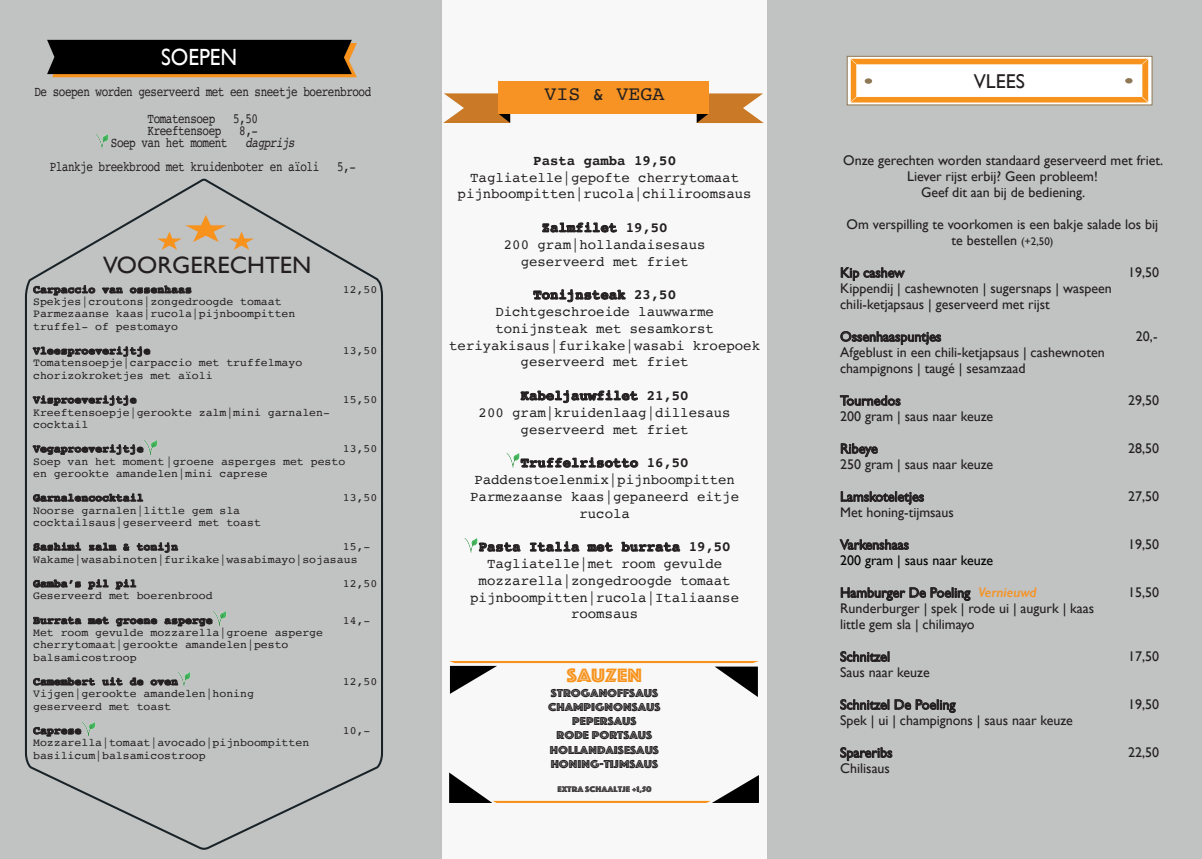
<style>
.page{position:relative;width:1202px;height:859px;background:#c1c2c2}
.page>*{position:absolute;margin:0;border:0;box-sizing:border-box;transform-origin:0 0}
.t1{font:23.7px "Gill Sans";color:#231f20;scale:1.04 1}
.t2{font:23.4px "Gill Sans";color:#fff;scale:.91 1}
.t3{font:20px "Courier";color:#231f20}
.t4{font:20px "Phosphate Inline";color:#f7931d;scale:1.13 1}
.t5{font:20px "Gill Sans";color:#231f20}
.t6{font:14px/16px "Gill Sans";color:#231f20}
.t7{font:14px/16.8px "Courier";color:#231f20;text-align:center}
.t8{font:14px/27px "Courier";letter-spacing:-.04em;color:#231f20;scale:.78 1}
.t9{font:700 14px "Courier";color:#231f20}
.t10{font:14px "Gill Sans";color:#000001}
.t11{font:14px "Courier";color:#231f20;scale:.78 1}
.t12{font:italic 14px "Courier";letter-spacing:-.04em;color:#231f20;scale:.78 1}
.t13{font:11.9px/14.3px "Phosphate Inline";color:#231f20;text-align:center;scale:1.13 1}
.t14{font:11.1px/12.3px "Courier";color:#231f20;scale:1.04 1}
.t15{font:700 11.1px "Courier";color:#231f20;scale:1.04 1}
.t16{font:8.5px "Phosphate Inline";color:#231f20;scale:1.13 1}
.s1{font-size:11px}
.s2{font-weight:600;font-style:italic;color:#f69324}
</style>
<div class="page">
<div style="left:442px;top:0;width:324px;height:859px;background:#f7f8f7"></div>
<svg style="left:25px;top:276px;width:358px;height:574px"></svg>
<svg style="left:32px;top:39px;width:342px;height:784px"></svg>
<svg style="left:443px;top:93px;width:67px;height:30px"></svg>
<svg style="left:697px;top:93px;width:67px;height:30px"></svg>
<div style="left:498px;top:81px;width:211px;height:33px;background:#f69324"></div>
<svg style="left:542px;top:222px;width:75px;height:11px"></svg>
<svg style="left:533px;top:289px;width:92px;height:13px"></svg>
<svg style="left:521px;top:390px;width:117px;height:13px"></svg>
<svg style="left:521px;top:457px;width:117px;height:11px"></svg>
<svg style="left:479px;top:542px;width:41px;height:10px"></svg>
<svg style="left:530px;top:541px;width:49px;height:11px"></svg>
<svg style="left:587px;top:542px;width:26px;height:10px"></svg>
<svg style="left:622px;top:542px;width:58px;height:10px"></svg>
<svg style="left:847px;top:56px;width:305px;height:49px"></svg>
<svg style="left:851px;top:59px;width:297px;height:44px"></svg>
<svg style="left:841px;top:267px;width:64px;height:14px"></svg>
<svg style="left:840px;top:331px;width:101px;height:14px"></svg>
<svg style="left:840px;top:395px;width:60px;height:11px"></svg>
<svg style="left:841px;top:443px;width:36px;height:14px"></svg>
<svg style="left:841px;top:491px;width:83px;height:14px"></svg>
<svg style="left:840px;top:539px;width:69px;height:11px"></svg>
<svg style="left:841px;top:587px;width:129px;height:14px"></svg>
<svg style="left:840px;top:651px;width:49px;height:11px"></svg>
<svg style="left:840px;top:699px;width:49px;height:11px"></svg>
<svg style="left:895px;top:699px;width:60px;height:14px"></svg>
<svg style="left:840px;top:747px;width:52px;height:14px"></svg>
<svg style="left:449px;top:772px;width:310px;height:31px"></svg>
<svg style="left:449px;top:661px;width:310px;height:36px"></svg>
<img style="left:95px;top:134px;width:14px;height:14px">
<img style="left:177px;top:672px;width:14px;height:14px">
<img style="left:212px;top:611px;width:14px;height:14px">
<img style="left:143px;top:440px;width:14px;height:14px">
<img style="left:81px;top:722px;width:14px;height:14px">
<img style="left:465px;top:539px;width:13px;height:13px">
<img style="left:507px;top:454px;width:13px;height:14px">
<h2 class="t2" style="left:161px;top:43px;width:85px">SOEPEN</h2>
<p class="t8" style="left:148px;top:78px;width:288px;text-indent:-113px">De soepen worden geserveerd met een sneetje boerenbrood<br>Tomatensoep</p>
<p class="t11" style="left:233px;top:108px;width:33px">5,50</p>
<p class="t8" style="left:148px;top:117px;width:96px">Kreeftensoep</p>
<p class="t11" style="left:239px;top:120px;width:26px">8,-</p>
<p class="t8" style="left:111px;top:129px;width:151px">Soep van het moment</p>
<p class="t12" style="left:245px;top:132px;width:65px">dagprijs</p>
<p class="t8" style="left:50px;top:153px;width:347px">Plankje breekbrood met kruidenboter en aïoli</p>
<p class="t11" style="left:337px;top:156px;width:26px">5,-</p>
<h1 class="t1" style="left:103px;top:251px;width:202px">VOORGERECHTEN</h1>
<p class="t15" style="left:33px;top:281px;width:154px">Carpaccio van ossenhaas</p>
<p class="t14" style="left:343px;top:283px;width:35px">12,50</p>
<p class="t14" style="left:33px;top:295px;width:254px">Spekjes|croutons|zongedroogde tomaat<br>Parmezaanse kaas|rucola|pijnboompitten truffel- of pestomayo</p>
<p class="t15" style="left:33px;top:342px;width:114px">Vleesproeverijtje</p>
<p class="t14" style="left:343px;top:344px;width:35px">13,50</p>
<p class="t14" style="left:33px;top:357px;width:260px">Tomatensoepje|carpaccio met truffelmayo chorizokroketjes met aïoli</p>
<p class="t15" style="left:33px;top:391px;width:101px">Visproeverijtje</p>
<p class="t14" style="left:343px;top:393px;width:35px">15,50</p>
<p class="t14" style="left:33px;top:406px;width:287px">Kreeftensoepje|gerookte zalm|mini garnalen&shy;cocktail</p>
<p class="t15" style="left:33px;top:440px;width:108px">Vegaproeverijtje</p>
<p class="t14" style="left:33px;top:442px;width:332px;text-indent:310px">13,50<br>Soep van het moment |groene asperges met pesto<br>en gerookte amandelen|mini caprese</p>
<p class="t15" style="left:33px;top:489px;width:108px">Garnalencocktail</p>
<p class="t14" style="left:343px;top:491px;width:35px">13,50</p>
<p class="t14" style="left:33px;top:504px;width:221px">Noorse garnalen|little gem sla cocktailsaus|geserveerd met toast</p>
<p class="t15" style="left:33px;top:538px;width:141px">Sashimi zalm &amp; tonijn</p>
<p class="t14" style="left:33px;top:540px;width:326px;text-indent:310px">15,-<br>Wakame|wasabinoten|furikake|wasabimayo|sojasaus</p>
<p class="t15" style="left:33px;top:575px;width:101px">Gamba’s pil pil</p>
<p class="t14" style="left:343px;top:577px;width:35px">12,50</p>
<p class="t14" style="left:33px;top:589px;width:174px">Geserveerd met boerenbrood</p>
<p class="t15" style="left:33px;top:611px;width:174px">Burrata met groene asperge</p>
<p class="t14" style="left:343px;top:614px;width:28px">14,-</p>
<p class="t14" style="left:33px;top:626px;width:280px">Met room gevulde mozzarella|groene asperge cherrytomaat|gerookte amandelen|pesto balsamicostroop</p>
<p class="t15" style="left:33px;top:673px;width:141px">Camembert uit de oven</p>
<p class="t14" style="left:343px;top:675px;width:35px">12,50</p>
<p class="t14" style="left:33px;top:687px;width:214px">Vijgen|gerookte amandelen|honing geserveerd met toast</p>
<p class="t15" style="left:33px;top:722px;width:48px">Caprese</p>
<p class="t14" style="left:343px;top:724px;width:28px">10,-</p>
<p class="t14" style="left:33px;top:736px;width:267px">Mozzarella|tomaat|avocado|pijnboompitten basilicum|balsamicostroop</p>
<h3 class="t3" style="left:545px;top:78px;width:121px">VIS &amp; VEGA</h3>
<p class="t9" style="left:533px;top:149px;width:144px">Pasta gamba 19,50</p>
<p class="t7" style="left:458px;top:168px;width:296px">Tagliatelle|gepofte cherrytomaat pijnboompitten|rucola|chiliroomsaus</p>
<p class="t9" style="left:542px;top:216px;width:128px">Zalmfilet 19,50</p>
<p class="t7" style="left:504px;top:236px;width:203px">200 gram|hollandaisesaus geserveerd met friet</p>
<p class="t9" style="left:533px;top:283px;width:144px">Tonijnsteak 23,50</p>
<p class="t7" style="left:449px;top:303px;width:312px">Dichtgeschroeide lauwwarme tonijnsteak met sesamkorst teriyakisaus|furikake|wasabi kroepoek geserveerd met friet</p>
<p class="t9" style="left:521px;top:384px;width:170px">Kabeljauwfilet 21,50</p>
<p class="t7" style="left:479px;top:404px;width:254px">200 gram|kruidenlaag|dillesaus geserveerd met friet</p>
<p class="t9" style="left:521px;top:451px;width:170px">Truffelrisotto 16,50</p>
<p class="t7" style="left:470px;top:471px;width:270px">Paddenstoelenmix|pijnboompitten<br>Parmezaanse kaas|gepaneerd eitje rucola</p>
<p class="t9" style="left:479px;top:535px;width:254px">Pasta Italia met burrata 19,50</p>
<p class="t7" style="left:470px;top:555px;width:270px">Tagliatelle|met room gevulde mozzarella|zongedroogde tomaat pijnboompitten|rucola|Italiaanse roomsaus</p>
<h3 class="t4" style="left:567px;top:661px;width:68px">SAUZEN</h3>
<p class="t13" style="left:548px;top:685px;width:101px">STROGANOFFSAUS<br>CHAMPIGNONSAUS<br>PEPERSAUS<br>RODE PORTSAUS<br>HOLLANDAISESAUS<br>HONING-TIJMSAUS</p>
<p class="t16" style="left:557px;top:783px;width:85px">EXTRA SCHAALTJE +1,50</p>
<h3 class="t5" style="left:974px;top:69px;width:53px">VLEES</h3>
<p class="t6" style="left:843px;top:152px;width:322px;text-align:center">Onze gerechten worden standaard geserveerd met friet.<br>Liever rijst erbij? Geen probleem!<br>Geef dit aan bij de bediening.</p>
<p class="t6" style="left:847px;top:216px;width:313px;text-align:center">Om verspilling te voorkomen is een bakje salade los bij te bestellen <span class="s1">(+2,50)</span></p>
<p class="t6" style="left:840px;top:264px;width:66px">Kip cashew</p>
<p class="t6" style="left:1128px;top:264px;width:33px">19,50</p>
<p class="t6" style="left:840px;top:280px;width:273px">Kippendij | cashewnoten | sugersnaps | waspeen chili-ketjapsaus | geserveerd met rijst</p>
<p class="t6" style="left:840px;top:328px;width:103px">Ossenhaaspuntjes</p>
<p class="t6" style="left:1136px;top:328px;width:23px">20,-</p>
<p class="t6" style="left:840px;top:344px;width:266px">Afgeblust in een chili-ketjapsaus | cashewnoten champignons | taugé | sesamzaad</p>
<p class="t6" style="left:840px;top:392px;width:62px">Tournedos</p>
<p class="t6" style="left:1128px;top:392px;width:33px">29,50</p>
<p class="t6" style="left:840px;top:408px;width:155px">200 gram | saus naar keuze</p>
<p class="t6" style="left:840px;top:440px;width:39px">Ribeye</p>
<p class="t6" style="left:1128px;top:440px;width:33px">28,50</p>
<p class="t6" style="left:840px;top:456px;width:155px">250 gram | saus naar keuze</p>
<p class="t6" style="left:840px;top:488px;width:85px">Lamskoteletjes</p>
<p class="t6" style="left:1128px;top:488px;width:33px">27,50</p>
<p class="t6" style="left:840px;top:504px;width:115px">Met honing-tijmsaus</p>
<p class="t6" style="left:840px;top:536px;width:70px">Varkenshaas</p>
<p class="t6" style="left:1128px;top:536px;width:33px">19,50</p>
<p class="t10" style="left:840px;top:552px;width:155px">200 gram | saus naar keuze</p>
<p class="t6" style="left:840px;top:584px;width:198px">Hamburger De Poeling <span class="s2">Vernieuwd</span></p>
<p class="t6" style="left:1128px;top:584px;width:33px">15,50</p>
<p class="t6" style="left:840px;top:600px;width:256px">Runderburger | spek | rode ui | augurk | kaas little gem sla | chilimayo</p>
<p class="t6" style="left:840px;top:648px;width:51px">Schnitzel</p>
<p class="t6" style="left:1128px;top:648px;width:33px">17,50</p>
<p class="t6" style="left:840px;top:664px;width:91px">Saus naar keuze</p>
<p class="t6" style="left:840px;top:696px;width:117px">Schnitzel De Poeling</p>
<p class="t6" style="left:1128px;top:696px;width:33px">19,50</p>
<p class="t6" style="left:840px;top:712px;width:234px">Spek | ui | champignons | saus naar keuze</p>
<p class="t6" style="left:840px;top:744px;width:54px">Spareribs</p>
<p class="t6" style="left:1128px;top:744px;width:33px">22,50</p>
<p class="t6" style="left:840px;top:760px;width:51px">Chilisaus</p>
</div>
